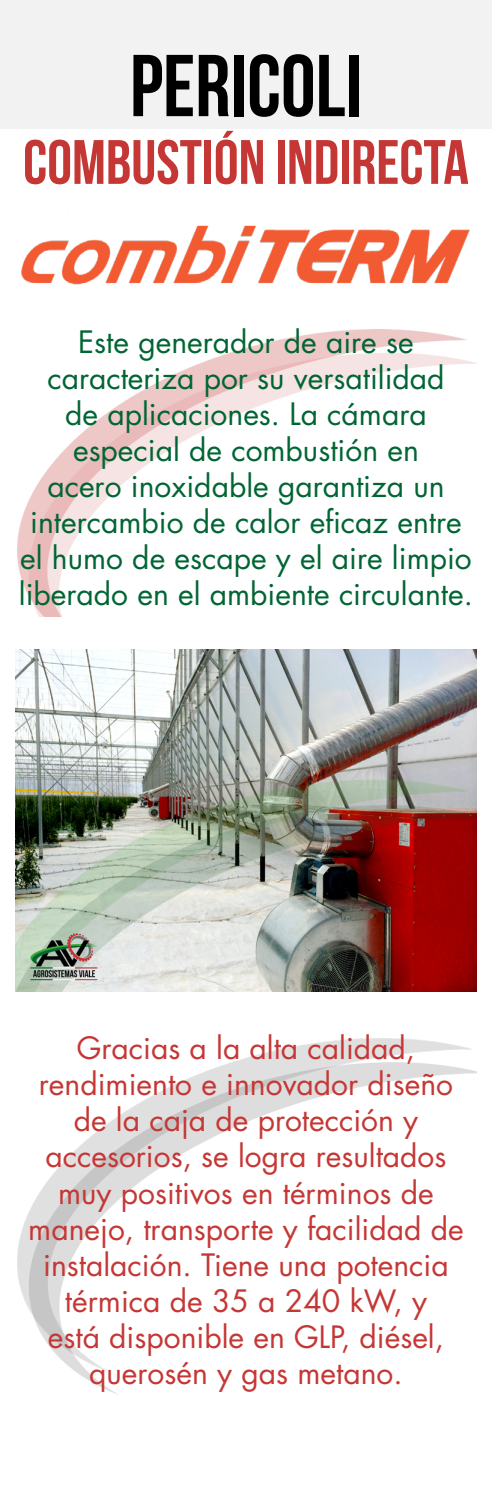
<style>
.page{position:relative;width:492px;height:1489px;background:#fff}
.page>*{position:absolute;margin:0;border:0;box-sizing:border-box;transform-origin:0 0}
.t1{font:87.5px "Bebas Neue";color:#000}
.t2{font:62.5px "Bebas Neue";color:#c53735}
.t3{font:30px/36px "Futura Std";color:#c53735;text-align:center}
.t4{font:30px/36px "Futura Std";color:#006533;text-align:center}
</style>
<div class="page">
<img style="left:17px;top:1038px;width:459px;height:356px">
<img style="left:17px;top:330px;width:459px;height:287px">
<img style="left:21px;top:212px;width:449px;height:73px">
<img style="left:15px;top:649px;width:461px;height:342px">
<div style="left:0;top:0;width:491px;height:128px;background:#f2f2f2"></div>
<h1 class="t1" style="left:130px;top:38px;width:233px">PERICOLI</h1>
<h2 class="t2" style="left:23px;top:128px;width:447px">COMBUSTIÓN INDIRECTA</h2>
<p class="t4" style="left:19px;top:324px;width:455px">Este generador de aire se caracteriza por su versatilidad<br>de aplicaciones. La cámara especial de combustión en<br>acero inoxidable garantiza un intercambio de calor eficaz entre el humo de escape y el aire limpio liberado en el ambiente circulante.</p>
<p class="t3" style="left:28px;top:1030px;width:436px">Gracias a la alta calidad, rendimiento e innovador diseño de la caja de protección y accesorios, se logra resultados muy positivos en términos de manejo, transporte y facilidad de instalación. Tiene una potencia térmica de 35 a 240 kW, y<br>está disponible en GLP, diésel, querosén y gas metano.</p>
</div>
